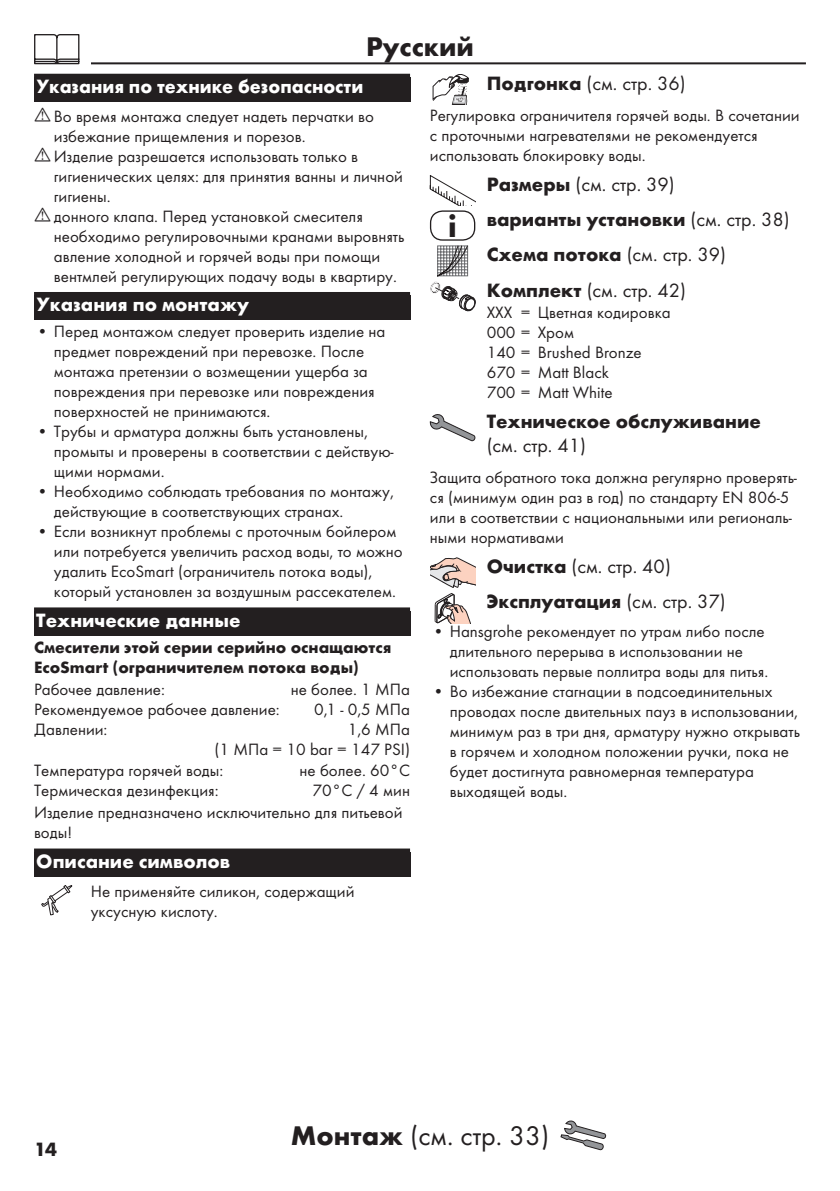
<style>
.page{position:relative;width:840px;height:1191px;background:#fff}
.page>*{position:absolute;margin:0;border:0;box-sizing:border-box;transform-origin:0 0}
.t1{font:700 32px "Futura TOT";color:#231f20}
.Montage_mit_Symbol_R{font:28px "Futura TOT Boo";color:#231f20}
.Sprache_Rahmenwechse{font:700 28px "Futura TOT";color:#231f20}
.Ueberschrift_Grafik{font:700 20px/24px "Futura TOT";color:#231f20}
.Ueberschrift_Grafik-2{font:20px "Futura TOT Boo";color:#231f20}
.Ueberschrift_RU{font:700 20px "Futura TOT";color:#fff}
.Ueberschrift___RU{font:700 20px "Futura TOT";color:#fff;scale:.96 1}
.Ueberschrift_o_Absat{font:20px "Futura TOT Boo";color:#231f20}
.Normaltext_nach_Graf{font:17px/20px "Futura TOT Boo";color:#231f20}
.Techn__Daten_RU{font:17px "Futura TOT Boo";color:#231f20}
.Farbe_RU{font:17px/20px "Futura TOT Boo";color:#231f20}
.Hinweis_RU{font:700 17px/20px "Futura TOT";color:#231f20}
.Normaltext_RU{font:17px/20px "Futura TOT Boo";color:#231f20}
.Normaltext_Grafik_RU{font:17px/20px "Futura TOT Boo";color:#231f20}
.s1{font-family:"Futura TOT";font-weight:700}
.s2{font-family:"Futura TOT Boo";font-weight:400}
</style>
<div class="page">
<hr style="left:34px;top:62px;width:771px;height:2px;background:#231f20">
<div style="left:23px;top:34px;width:68px;height:34px;background:#fff"></div>
<svg style="left:34px;top:34px;width:45px;height:30px"></svg>
<svg style="left:560px;top:1120px;width:45px;height:30px"></svg>
<div style="left:34px;top:74px;width:376px;height:28px;background:#231f20"></div>
<div style="left:34px;top:292px;width:376px;height:28px;background:#231f20"></div>
<div style="left:34px;top:607px;width:376px;height:28px;background:#231f20"></div>
<div style="left:34px;top:848px;width:376px;height:28px;background:#231f20"></div>
<svg style="left:41px;top:885px;width:32px;height:30px"></svg>
<svg style="left:432px;top:74px;width:36px;height:31px"></svg>
<svg style="left:429px;top:175px;width:46px;height:30px"></svg>
<div style="left:429px;top:210px;width:46px;height:31px;border:1px solid #231f20;border-radius:12px"></div>
<svg style="left:430px;top:246px;width:45px;height:65px"></svg>
<svg style="left:429px;top:414px;width:46px;height:27px"></svg>
<svg style="left:430px;top:557px;width:45px;height:66px"></svg>
<p class="Sprache_Rahmenwechse" style="left:366px;top:29px;width:109px">Русский</p>
<p class="Ueberschrift___RU" style="left:36px;top:74px;width:342px">Указания по технике безопасности</p>
<p class="Normaltext_nach_Graf" style="left:54px;top:106px;width:321px">Во время монтажа следует надеть перчатки во избежание прищемления и порезов.</p>
<p class="Normaltext_nach_Graf" style="left:54px;top:146px;width:350px">Изделие разрешается использовать только в гигиенических целях: для принятия ванны и личной гигиены.</p>
<p class="Normaltext_nach_Graf" style="left:54px;top:206px;width:352px">донного клапа. Перед установкой смесителя необходимо регулировочными кранами выровнять авление холодной и горячей воды при помощи вентмлей регулирующих подачу воды в квартиру.</p>
<p class="Ueberschrift_RU" style="left:36px;top:292px;width:214px">Указания по монтажу</p>
<p class="Normaltext_nach_Graf" style="left:54px;top:321px;width:333px;text-indent:-17px">• Перед монтажом следует проверить изделие на предмет повреждений при перевозке. После монтажа претензии о возмещении ущерба за повреждения при перевозке или повреждения поверхностей не принимаются.</p>
<p class="Normaltext_nach_Graf" style="left:54px;top:421px;width:341px;text-indent:-17px">• Трубы и арматура должны быть установлены, промыты и проверены в соответствии с действую&shy;щими нормами.</p>
<p class="Normaltext_nach_Graf" style="left:54px;top:481px;width:341px;text-indent:-17px">• Необходимо соблюдать требования по монтажу, действующие в соответствующих странах.</p>
<p class="Normaltext_nach_Graf" style="left:54px;top:521px;width:350px;text-indent:-17px">• Если возникнут проблемы с проточным бойлером или потребуется увеличить расход воды, то можно удалить EcoSmart (ограничитель потока воды), который установлен за воздушным рассекателем.</p>
<p class="Ueberschrift_RU" style="left:36px;top:608px;width:206px">Технические данные</p>
<p class="Hinweis_RU" style="left:34px;top:636px;width:359px">Смесители этой серии серийно оснащаются<br>EcoSmart (ограничителем потока воды)</p>
<p class="Techn__Daten_RU" style="left:34px;top:679px;width:132px">Рабочее давление:</p>
<p class="Techn__Daten_RU" style="left:290px;top:679px;width:121px">не более. 1 МПа</p>
<p class="Techn__Daten_RU" style="left:34px;top:699px;width:247px">Рекомендуемое рабочее давление:</p>
<p class="Techn__Daten_RU" style="left:314px;top:699px;width:97px">0,1 - 0,5 МПа</p>
<p class="Techn__Daten_RU" style="left:34px;top:719px;width:75px">Давлении:</p>
<p class="Techn__Daten_RU" style="left:347px;top:719px;width:64px">1,6 МПа</p>
<p class="Techn__Daten_RU" style="left:214px;top:739px;width:197px">(1 МПа = 10 bar = 147 PSI)</p>
<p class="Techn__Daten_RU" style="left:34px;top:759px;width:191px">Температура горячей воды:</p>
<p class="Techn__Daten_RU" style="left:299px;top:759px;width:112px">не более. 60°C</p>
<p class="Techn__Daten_RU" style="left:34px;top:779px;width:186px">Термическая дезинфекция:</p>
<p class="Techn__Daten_RU" style="left:312px;top:779px;width:99px">70°C / 4 мин</p>
<p class="Normaltext_RU" style="left:34px;top:802px;width:370px">Изделие предназначено исключительно для питьевой воды!</p>
<p class="Ueberschrift_RU" style="left:36px;top:849px;width:195px">Описание символов</p>
<p class="Normaltext_Grafik_RU" style="left:91px;top:880px;width:265px">Не применяйте силикон, содержащий уксусную кислоту.</p>
<p class="Ueberschrift_Grafik-2" style="left:486px;top:71px;width:200px"><span class="s1">Подгонка</span> (см. стр. 36)</p>
<p class="Normaltext_nach_Graf" style="left:429px;top:105px;width:371px">Регулировка ограничителя горячей воды. В сочетании с проточными нагревателями не рекомендуется использовать блокировку воды.</p>
<p class="Ueberschrift_Grafik-2" style="left:486px;top:172px;width:189px"><span class="s1">Размеры</span> (см. стр. 39)</p>
<p class="Ueberschrift_Grafik" style="left:486px;top:207px;width:304px">варианты установки <span class="s2">(см. стр. 38)</span></p>
<p class="Ueberschrift_Grafik" style="left:486px;top:242px;width:241px">Схема потока <span class="s2">(см. стр. 39)</span></p>
<p class="Ueberschrift_o_Absat" style="left:486px;top:278px;width:201px"><span class="s1">Κомплеκт</span> (см. стр. 42)</p>
<p class="Farbe_RU" style="left:486px;top:302px;width:185px">XXX = Цветная кодировка<br>000 = Xром<br>140 = Brushed Bronze<br>670 = Matt Black<br>700 = Matt White</p>
<p class="Ueberschrift_Grafik" style="left:486px;top:409px;width:275px">Техническое обслуживание <span class="s2">(см. стр. 41)</span></p>
<p class="Normaltext_nach_Graf" style="left:429px;top:467px;width:368px">Защита обратного тока должна регулярно проверять&shy;ся (минимум один раз в год) по стандарту EN 806-5 или в соответствии с национальными или региональ&shy;ными нормативами</p>
<p class="Ueberschrift_Grafik-2" style="left:486px;top:554px;width:185px"><span class="s1">Очистка</span> (см. стр. 40)</p>
<p class="Ueberschrift_Grafik" style="left:486px;top:589px;width:240px">Эксплуатация <span class="s2">(см. стр. 37)</span></p>
<p class="Normaltext_nach_Graf" style="left:449px;top:621px;width:320px;text-indent:-17px">• Hansgrohe рекомендует по утрам либо после длительного перерыва в использовании не использовать первые поллитра воды для питья.</p>
<p class="Normaltext_nach_Graf" style="left:449px;top:681px;width:351px;text-indent:-17px">• Во избежание стагнации в подсоединительных проводах после двительных пауз в использовании, минимум раз в три дня, арматуру нужно открывать в горячем и холодном положении ручки, пока не будет достигнута равномерная температура выходящей воды.</p>
<p class="t1" style="left:448px;top:207px;width:10px">i</p>
<p class="Ueberschrift_Grafik" style="left:34px;top:1136px;width:24px">14</p>
<p class="Montage_mit_Symbol_R" style="left:290px;top:1119px;width:260px"><span class="s1">Монтаж</span> (см. стр. 33)</p>
</div>
